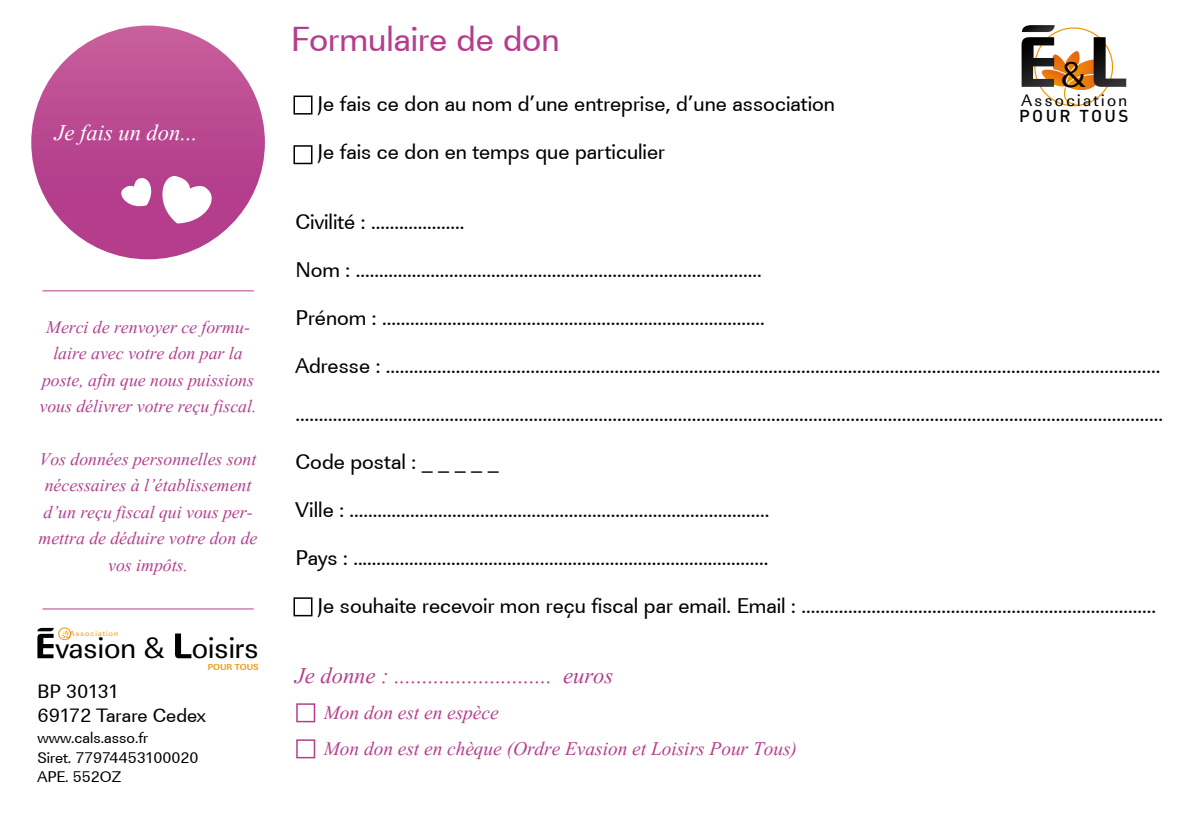
<style>
.page{position:relative;width:1191px;height:840px;background:#fff}
.page>*{position:absolute;margin:0;border:0;box-sizing:border-box;transform-origin:0 0}
.t1{font:37.2px "Jeff Becker";color:#000}
.t2{font:36px "Jeff Becker";color:#b43e8d}
.t3{font:30.6px "Jeff Becker";color:#000}
.t4{font:28px "Vijaya";color:#b43e8d}
.t5{font:28px "Vijaya";color:#fff}
.t6{font:24px/36px "Vijaya";color:#b43e8d}
.t7{font:22px/48px "Jeff Becker";color:#000}
.t8{font:22px/26.4px "Vijaya";color:#b43e8d;text-align:center}
.t9{font:20px/24px "Jeff Becker";color:#000}
.t10{font:17px "Jeff Becker";letter-spacing:.14em;color:#000}
.t11{font:500 17px "DIN";letter-spacing:.14em;color:#000}
.t12{font:16px/19.2px "Jeff Becker";color:#000}
.t13{font:700 9px "Jeff Becker";color:#f09600}
.t14{font:7.8px "Jeff Becker";letter-spacing:.14em;color:#f09600}
</style>
<div class="page">
<div style="left:293px;top:597px;width:19px;height:19px;border:2px solid #000"></div>
<div style="left:293px;top:145px;width:19px;height:19px;border:2px solid #000"></div>
<div style="left:293px;top:95px;width:19px;height:19px;border:2px solid #000"></div>
<svg style="left:175px;top:633px;width:16px;height:25px"></svg>
<svg style="left:37px;top:627px;width:35px;height:31px"></svg>
<div style="left:296px;top:703px;width:19px;height:19px;border:2px solid #b43e8d"></div>
<div style="left:296px;top:739px;width:19px;height:19px;border:2px solid #b43e8d"></div>
<div style="left:31px;top:26px;width:234px;height:233px;background:linear-gradient(to bottom,#c65c9a,#b03789);border-radius:117px"></div>
<svg style="left:118px;top:176px;width:101px;height:47px"></svg>
<hr style="left:42px;top:290px;width:212px;height:1px;background:#b43e8d">
<hr style="left:42px;top:608px;width:212px;height:1px;background:#b43e8d">
<svg style="left:1021px;top:25px;width:105px;height:82px"></svg>
<p class="t5" style="left:55px;top:110px;width:144px">Je fais un don...</p>
<p class="t8" style="left:40px;top:311px;width:218px">Merci de renvoyer ce formu&shy;laire avec votre don par la poste, afin que nous puissions vous délivrer votre reçu fiscal.</p>
<p class="t8" style="left:39px;top:443px;width:220px">Vos données personnelles sont nécessaires à l’établissement d’un reçu fiscal qui vous per&shy;mettra de déduire votre don de vos impôts.</p>
<p class="t14" style="left:70px;top:628px;width:50px">Association</p>
<h3 class="t3" style="left:56px;top:629px;width:204px">vasion &amp; oisirs</h3>
<p class="t13" style="left:208px;top:660px;width:52px">POUR TOUS</p>
<p class="t9" style="left:37px;top:679px;width:170px">BP 30131<br>69172 Tarare Cedex</p>
<p class="t12" style="left:37px;top:728px;width:163px">www.cals.asso.fr<br>Siret. 77974453100020<br>APE. 552OZ</p>
<h2 class="t2" style="left:291px;top:17px;width:270px">Formulaire de don</h2>
<p class="t7" style="left:317px;top:79px;width:519px">Je fais ce don au nom d’une entreprise, d’une association<br>Je fais ce don en temps que particulier</p>
<h1 class="t1" style="left:1061px;top:53px;width:27px">&amp;</h1>
<p class="t10" style="left:1021px;top:90px;width:107px">Association</p>
<p class="t11" style="left:1019px;top:105px;width:111px">POUR TOUS</p>
<p class="t7" style="left:295px;top:197px;width:869px">Civilité : ....................<br>Nom : .......................................................................................<br>Prénom : ..................................................................................<br>Adresse : ...................................................................................................................................................................... ..........................................................................................................................................................................................<br>Code postal : _ _ _ _ _<br>Ville : ..........................................................................................<br>Pays : .........................................................................................</p>
<p class="t7" style="left:317px;top:581px;width:840px">Je souhaite recevoir mon reçu fiscal par email. Email : ............................................................................</p>
<p class="t4" style="left:295px;top:653px;width:320px">Je donne : ............................ euros</p>
<p class="t6" style="left:324px;top:691px;width:474px">Mon don est en espèce<br>Mon don est en chèque (Ordre Evasion et Loisirs Pour Tous)</p>
</div>
